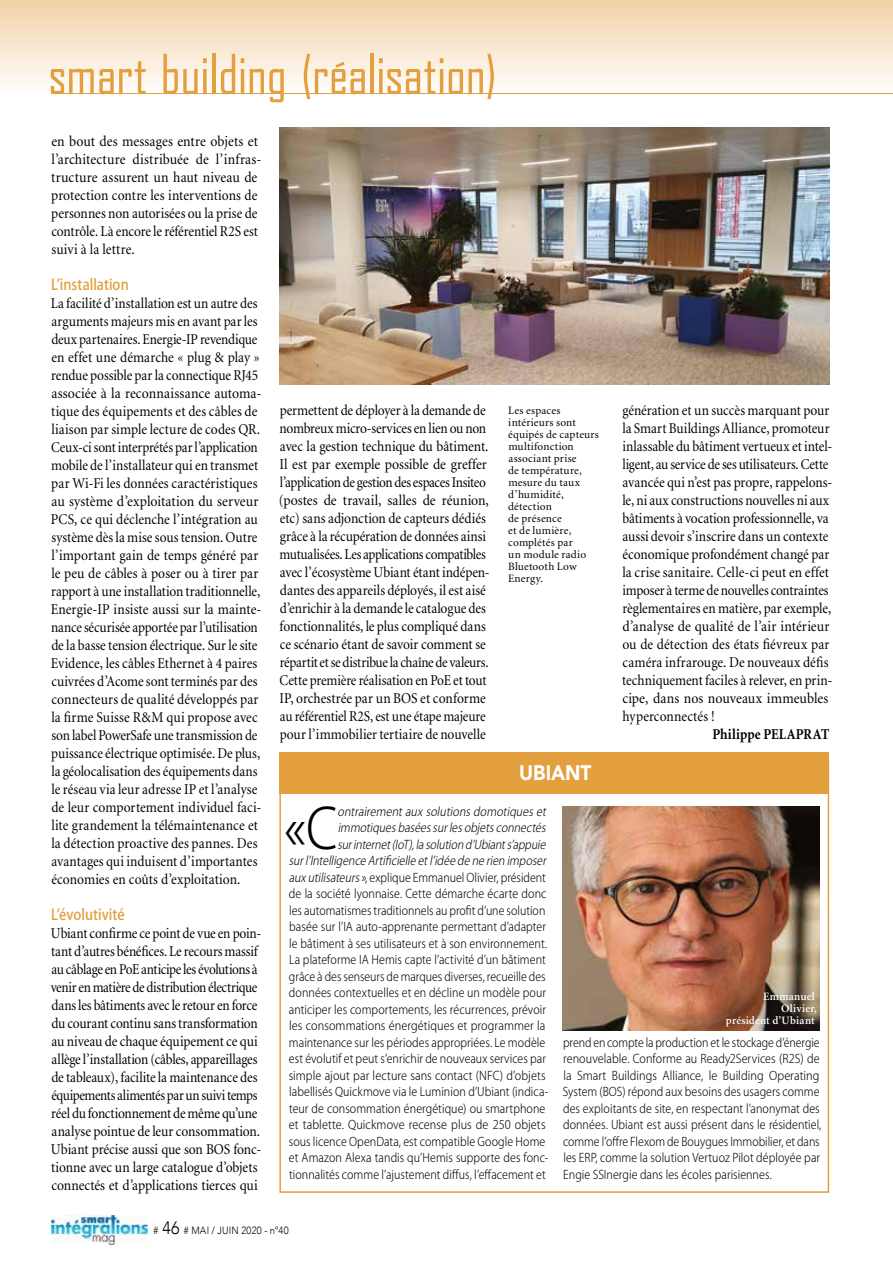
<style>
.page{position:relative;width:893px;height:1263px;background:#fff}
.page>*{position:absolute;margin:0;border:0;box-sizing:border-box;transform-origin:0 0}
.t1{font:300 55.5px "Koz Go Pro";color:#000;scale:.9 1}
.t2{font:52.5px "Bureau Agency";letter-spacing:-.01em;color:#e49f3e}
.t3{font:900 21px "Avenir";color:#fff;scale:.9 1}
.t4{font:15px/18px "Minion";letter-spacing:-.005em;color:#000;scale:.89 1}
.t5{font:15px/18px "Minion";letter-spacing:-.005em;color:#000;scale:.9 1}
.t6{font:15px/18px "Minion";letter-spacing:-.005em;color:#000;scale:.92 1}
.t7{font:500 15px "Koz Go Pr 6 N";color:#e49f3e;scale:.9 1}
.t8{font:700 15px "Minion";letter-spacing:.01em;color:#000;scale:.9 1}
.t9{font:300 12px/16.5px "Koz Go Pro";letter-spacing:.005em;color:#000;text-align:right;scale:.9 1}
.t10{font:300 12px/16.5px "Koz Go Pro";letter-spacing:.005em;color:#000;scale:.89 1}
.t11{font:11.25px/12px "Minion";letter-spacing:.015em;color:#000}
.t12{font:600 11.25px/12px "Minion";letter-spacing:.015em;color:#fff;text-align:right}
.t13{font:300 10.5px "Avenir";letter-spacing:.025em;color:#000;scale:.9 1}
.s1{font-style:italic}
.s2{font-size:18px}
</style>
<div class="page">
<div style="left:0;top:0;width:893px;height:94px;background:linear-gradient(to bottom,#f2d2a6,#fefdfc)"></div>
<hr style="left:51px;top:93px;width:842px;height:1px;background:#e49f3e">
<img style="left:51px;top:1216px;width:97px;height:28px">
<div style="left:279px;top:752px;width:550px;height:41px;background:#e49f3e"></div>
<img style="left:563px;top:806px;width:257px;height:224px">
<img style="left:279px;top:128px;width:550px;height:257px">
<h2 class="t2" style="left:49px;top:46px;width:450px">smart building (réalisation)</h2>
<p class="t6" style="left:51px;top:132px;width:230px">en bout des messages entre objets et l’architecture distribuée de l’infras&shy;tructure assurent un haut niveau de protection contre les interventions de personnes non autorisées ou la prise de contrôle. Là encore le référentiel R2S est suivi à la lettre.</p>
<p class="t7" style="left:51px;top:276px;width:88px">L’installation</p>
<p class="t4" style="left:51px;top:294px;width:238px">La facilité d’installation est un autre des arguments majeurs mis en avant par les deux partenaires. Energie-IP revendique en effet une démarche « plug &amp; play » rendue possible par la connectique RJ45 associée à la reconnaissance automa&shy;tique des équipements et des câbles de liaison par simple lecture de codes QR.<br>Ceux-ci sont interprétés par l’application mobile de l’installateur qui en transmet par Wi-Fi les données caractéristiques au système d’exploitation du serveur PCS, ce qui déclenche l’intégration au système dès la mise sous tension. Outre l’important gain de temps généré par le peu de câbles à poser ou à tirer par rapport à une installation traditionnelle, Energie-IP insiste aussi sur la mainte&shy;nance sécurisée apportée par l’utilisation de la basse tension électrique. Sur le site Evidence, les câbles Ethernet à 4 paires cuivrées d’Acome sont terminés par des connecteurs de qualité développés par la firme Suisse R&amp;M qui propose avec son label PowerSafe une transmission de puissance électrique optimisée. De plus, la géolocalisation des équipements dans le réseau via leur adresse IP et l’analyse de leur comportement individuel faci&shy;lite grandement la télémaintenance et la détection proactive des pannes. Des avantages qui induisent d’importantes économies en coûts d’exploitation.</p>
<p class="t7" style="left:51px;top:906px;width:83px">L’évolutivité</p>
<p class="t4" style="left:51px;top:924px;width:238px">Ubiant confirme ce point de vue en poin&shy;tant d’autres bénéfices. Le recours massif au câblage en PoE anticipe les évolutions à venir en matière de distribution électrique dans les bâtiments avec le retour en force du courant continu sans transformation au niveau de chaque équipement ce qui allège l’installation (câbles, appareillages de tableaux), facilite la maintenance des équipements alimentés par un suivi temps réel du fonctionnement de même qu’une analyse pointue de leur consommation.<br>Ubiant précise aussi que son BOS fonc&shy;tionne avec un large catalogue d’objets connectés et d’applications tierces qui</p>
<p class="t5" style="left:279px;top:401px;width:236px">permettent de déployer à la demande de nombreux micro-services en lien ou non avec la gestion technique du bâtiment.<br>Il est par exemple possible de greffer l’application de gestion des espaces Insiteo (postes de travail, salles de réunion, etc) sans adjonction de capteurs dédiés grâce à la récupération de données ainsi mutualisées. Les applications compatibles avec l’écosystème Ubiant étant indépen&shy;dantes des appareils déployés, il est aisé d’enrichir à la demande le catalogue des fonctionnalités, le plus compliqué dans ce scénario étant de savoir comment se répartit et se distribue la chaîne de valeurs.<br>Cette première réalisation en PoE et tout IP, orchestrée par un BOS et conforme au référentiel R2S, est une étape majeure pour l’immobilier tertiaire de nouvelle</p>
<p class="t4" style="left:622px;top:401px;width:238px">génération et un succès marquant pour la Smart Buildings Alliance, promoteur inlassable du bâtiment vertueux et intel&shy;ligent, au service de ses utilisateurs. Cette avancée qui n’est pas propre, rappelons&shy;le, ni aux constructions nouvelles ni aux bâtiments à vocation professionnelle, va aussi devoir s’inscrire dans un contexte économique profondément changé par la crise sanitaire. Celle-ci peut en effet imposer à terme de nouvelles contraintes règlementaires en matière, par exemple, d’analyse de qualité de l’air intérieur ou de détection des états fiévreux par caméra infrarouge. De nouveaux défis techniquement faciles à relever, en prin&shy;cipe, dans nos nouveaux immeubles hyperconnectés !</p>
<p class="t11" style="left:508px;top:405px;width:92px">Les espaces intérieurs sont équipés de capteurs multifonction associant prise<br>de température, mesure du taux d’humidité, détection<br>de présence<br>et de lumière, complétés par<br>un module radio<br>Bluetooth Low<br>Energy.</p>
<p class="t8" style="left:712px;top:726px;width:132px">Philippe PELAPRAT</p>
<h3 class="t3" style="left:519px;top:754px;width:82px">UBIANT</h3>
<h1 class="t1" style="left:284px;top:792px;width:61px">«C</h1>
<p class="t9" style="left:289px;top:803px;width:290px"><span class="s1">ontrairementaux solutionsdomotiqueset immotiquesbaséessurlesobjetsconnectés surinternet(IoT),lasolution d’Ubiants’appuie surl’Intelligence Artificielle etl’idée de ne rien imposer auxutilisateurs»</span>, explique Emmanuel Olivier, président de la société lyonnaise. Cette démarche écarte donc les automatismes traditionnels au profit d’une solution basée sur l’IA auto-apprenante permettant d’adapter le bâtiment à ses utilisateurs et à son environnement.<br>La plateforme IA Hemis capte l’activité d’un bâtiment grâce à des senseurs de marques diverses, recueille des données contextuelles et en décline un modèle pour anticiper les comportements, les récurrences, prévoir les consommations énergétiques et programmer la maintenance sur les périodes appropriées. Le modèle est évolutif et peut s’enrichir de nouveaux services par simple ajout par lecture sans contact (NFC) d’objets labellisés Quickmove via le Luminion d’Ubiant (indica&shy;teur de consommation énergétique) ou smartphone et tablette. Quickmove recense plus de 250 objets sous licence OpenData, est compatible Google Home et Amazon Alexa tandis qu’Hemis supporte des fonc&shy;tionnalités comme l’ajustement diffus, l’effacement et</p>
<p class="t12" style="left:726px;top:991px;width:93px">Emmanuel<br>Olivier,<br>président d’Ubiant</p>
<p class="t10" style="left:563px;top:1034px;width:292px">prend en compte la production et le stockage d’énergie renouvelable. Conforme au Ready2Services (R2S) de la Smart Buildings Alliance, le Building Operating System (BOS) répond aux besoins des usagers comme des exploitants de site, en respectant l’anonymat des données. Ubiant est aussi présent dans le résidentiel, comme l’offre Flexom de Bouygues Immobilier, et dans les ERP, comme la solution Vertuoz Pilot déployée par Engie SSInergie dans les écoles parisiennes.</p>
<p class="t13" style="left:153px;top:1224px;width:152px"># <span class="s2">46</span> # MAI / JUIN 2020 - n°40</p>
</div>
